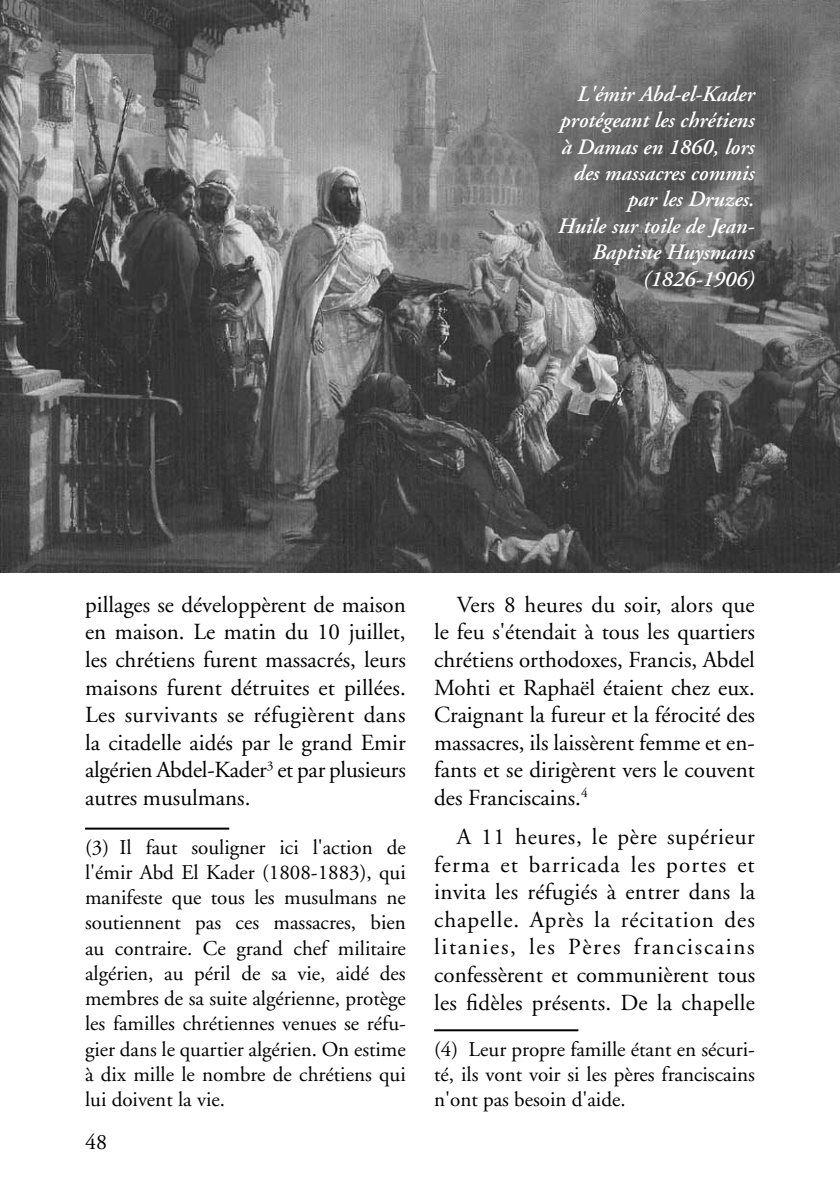
<style>
.page{position:relative;width:840px;height:1191px;background:#fff}
.page>*{position:absolute;margin:0;border:0;box-sizing:border-box;transform-origin:0 0}
.t1{font:23px/27.6px "Adobe Garamond";color:#000;text-align:justify}
.t2{font:italic 600 22px/26.4px "Adobe Garamond";color:#fff;text-align:right}
.t3{font:22px "Adobe Garamond";color:#000}
.t4{font:21px/25.2px "Adobe Garamond";color:#000;text-align:justify}
</style>
<div class="page">
<hr style="left:85px;top:827px;width:144px;height:2px;background:#000">
<hr style="left:434px;top:1029px;width:144px;height:2px;background:#000">
<img style="left:0;top:0;width:839px;height:572px">
<p class="t2" style="left:557px;top:81px;width:198px">L'émir Abd-el-Kader protégeant les chrétiens à Damas en 1860, lors des massacres commis par les Druzes.<br>Huile sur toile de Jean-<br>Baptiste Huysmans (1826-1906)</p>
<p class="t1" style="left:85px;top:591px;width:322px">pillages se développèrent de maison en maison. Le matin du 10 juillet, les chrétiens furent massacrés, leurs maisons furent détruites et pillées.<br>Les survivants se réfugièrent dans la citadelle aidés par le grand Emir algérien Abdel-Kader<sup>3</sup> et par plusieurs autres musulmans.</p>
<p class="t4" style="left:85px;top:835px;width:322px">(3) Il faut souligner ici l'action de l'émir Abd El Kader (1808-1883), qui manifeste que tous les musulmans ne soutiennent pas ces massacres, bien au contraire. Ce grand chef militaire algérien, au péril de sa vie, aidé des membres de sa suite algérienne, protège les familles chrétiennes venues se réfu&shy;gier dans le quartier algérien. On estime à dix mille le nombre de chrétiens qui lui doivent la vie.</p>
<p class="t3" style="left:85px;top:1130px;width:23px">48</p>
<p class="t1" style="left:434px;top:591px;width:322px;text-indent:23px">Vers 8 heures du soir, alors que le feu s'étendait à tous les quartiers chrétiens orthodoxes, Francis, Abdel Mohti et Raphaël étaient chez eux.<br>Craignant la fureur et la férocité des massacres, ils laissèrent femme et en&shy;fants et se dirigèrent vers le couvent des Franciscains.<sup>4</sup></p>
<p class="t1" style="left:434px;top:823px;width:322px;text-indent:23px">A 11 heures, le père supérieur ferma et barricada les portes et invita les réfugiés à entrer dans la chapelle. Après la récitation des litanies, les Pères franciscains confessèrent et communièrent tous les fidèles présents. De la chapelle</p>
<p class="t4" style="left:434px;top:1036px;width:322px">(4) Leur propre famille étant en sécuri&shy;té, ils vont voir si les pères franciscains n'ont pas besoin d'aide.</p>
</div>
